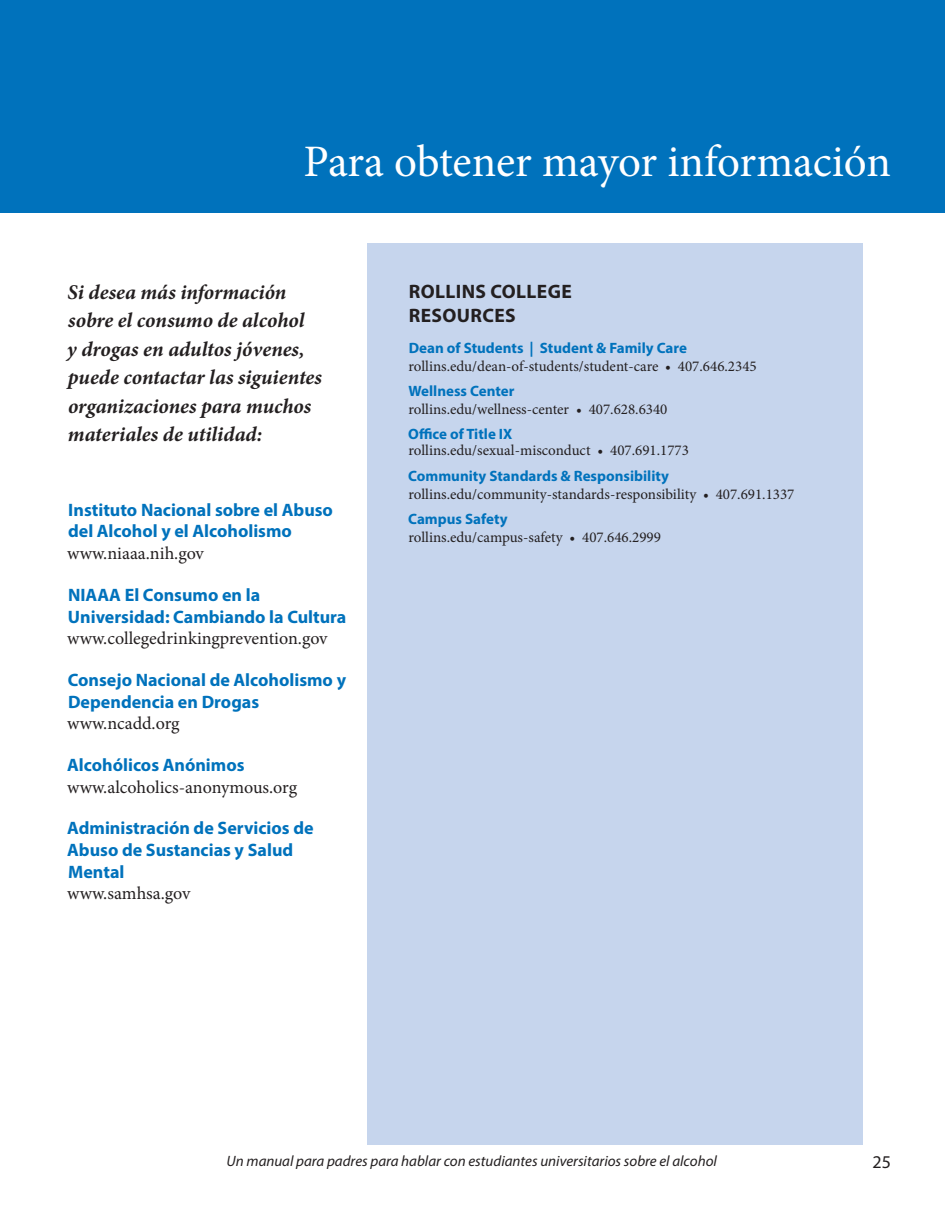
<style>
.page{position:relative;width:945px;height:1215px;background:#fff}
.page>*{position:absolute;margin:0;border:0;box-sizing:border-box;transform-origin:0 0}
.t1{font:45px "Minion Pro";letter-spacing:-.005em;color:#fff}
.SubTitle{font:italic 700 21px/28.5px "Minion Pro";letter-spacing:-.005em;color:#231f20}
.Body_Bold{font:700 19.5px/23.4px "Myriad Pro";letter-spacing:.02em;color:#231f20}
.Body_Bold-2{font:700 18px/21.6px "Myriad Pro";color:#0072bc}
.Body_Bold-3{font:18px/21.6px "Minion Pro";letter-spacing:-.005em;color:#231f20}
.t2{font:18px "Myriad Pro";color:#231f20}
.Body_Bold-4{font:15px/18px "Minion Pro";color:#231f20}
.t3{font:italic 15px "Myriad Pro";color:#231f20}
.s1{font-family:"Minion Pro";font-weight:400;color:#231f20}
.s2{font-family:"Myriad Pro";font-weight:700;color:#0072bc}
</style>
<div class="page">
<div style="left:14px;top:0;width:931px;height:212px;background:#0072bc"></div>
<div style="left:0;top:0;width:14px;height:212px;background:#0072bc"></div>
<div style="left:367px;top:244px;width:496px;height:901px;background:#c6d5ed"></div>
<p class="t1" style="left:304px;top:131px;width:589px">Para obtener mayor información</p>
<p class="SubTitle" style="left:67px;top:277px;width:256px">Si desea más información sobre el consumo de alcohol<br>y drogas en adultos jóvenes, puede contactar las siguientes organizaciones para muchos materiales de utilidad:</p>
<p class="Body_Bold-2" style="left:67px;top:498px;width:267px">Instituto Nacional sobre el Abuso del Alcohol y el Alcoholismo <span class="s1">www.niaaa.nih.gov</span></p>
<p class="Body_Bold-2" style="left:67px;top:583px;width:281px">NIAAA El Consumo en la<br>Universidad: Cambiando la Cultura <span class="s1">www.collegedrinkingprevention.gov</span></p>
<p class="Body_Bold-2" style="left:67px;top:668px;width:280px">Consejo Nacional de Alcoholismo y<br>Dependencia en Drogas <span class="s1">www.ncadd.org</span></p>
<p class="Body_Bold-3" style="left:67px;top:755px;width:232px"><span class="s2">Alcohólicos Anónimos </span>www.alcoholics-anonymous.org</p>
<p class="Body_Bold-2" style="left:67px;top:817px;width:248px">Administración de Servicios de<br>Abuso de Sustancias y Salud<br>Mental<br><span class="s1">www.samhsa.gov</span></p>
<p class="Body_Bold" style="left:409px;top:279px;width:165px">ROLLINS COLLEGE<br>RESOURCES</p>
<p class="Body_Bold-4" style="left:408px;top:339px;width:350px"><span class="s2">Dean of Students | Student &amp; Family Care </span>rollins.edu/dean-of-students/student-care • 407.646.2345</p>
<p class="Body_Bold-4" style="left:408px;top:382px;width:261px"><span class="s2">Wellness Center </span>rollins.edu/wellness-center • 407.628.6340</p>
<p class="Body_Bold-4" style="left:408px;top:426px;width:282px;line-height:16.5px"><span class="s2">Office of Title IX </span>rollins.edu/sexual-misconduct • 407.691.1773</p>
<p class="Body_Bold-4" style="left:408px;top:468px;width:388px"><span class="s2">Community Standards &amp; Responsibility </span>rollins.edu/community-standards-responsibility • 407.691.1337</p>
<p class="Body_Bold-4" style="left:408px;top:510px;width:254px"><span class="s2">Campus Safety </span>rollins.edu/campus-safety • 407.646.2999</p>
<p class="t3" style="left:227px;top:1151px;width:492px">Un manual para padres para hablar con estudiantes universitarios sobre el alcohol</p>
<p class="t2" style="left:873px;top:1151px;width:20px">25</p>
</div>
